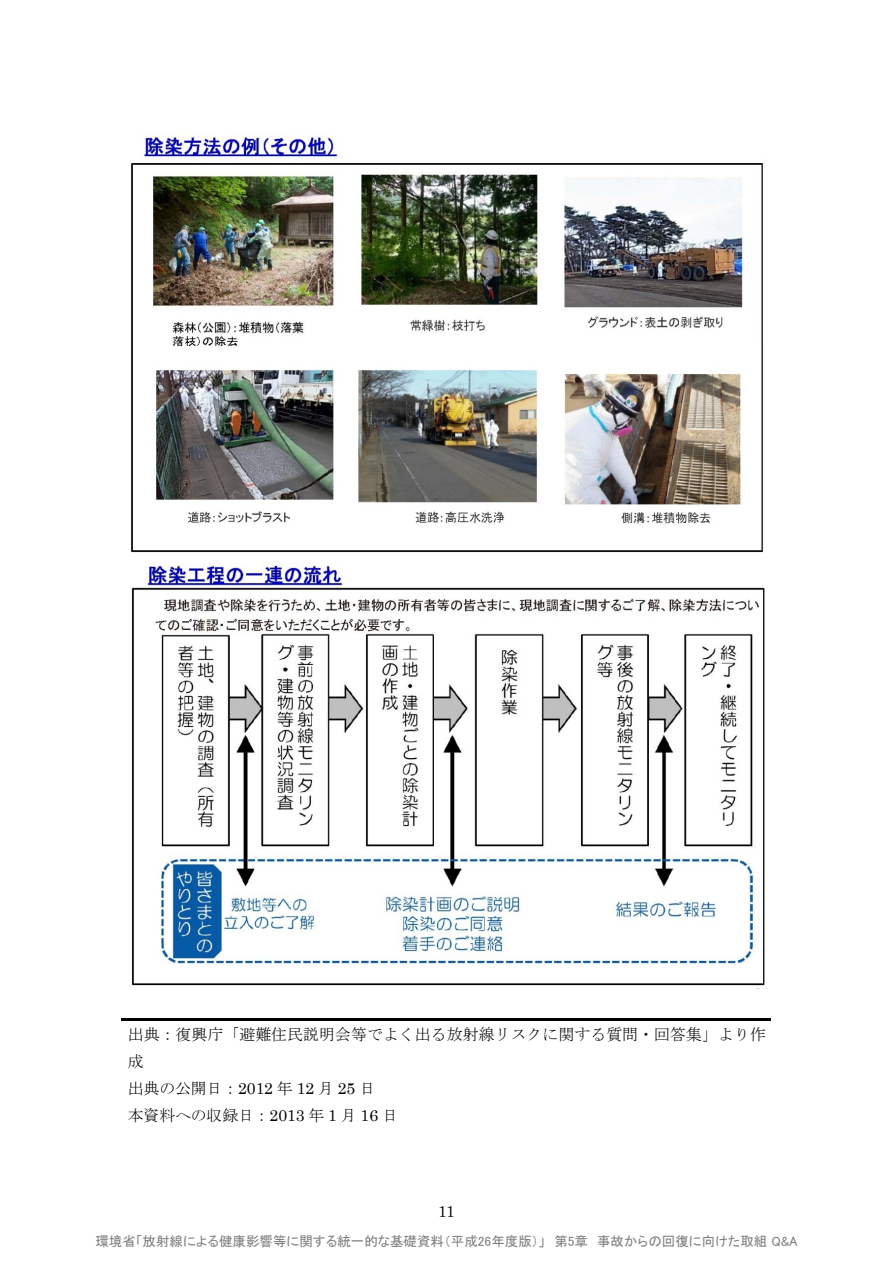
<style>
.page{position:relative;width:893px;height:1263px;background:#fff}
.page>*{position:absolute;margin:0;border:0;box-sizing:border-box;transform-origin:0 0}
.t1{font:15.9px/27px "MS Mincho";color:#000}
.t2{font:15.9px "Century";color:#000}
.t3{font:13.5px "MS P Gothic";color:#808080}
.s1{font-family:"Century"}
</style>
<div class="page">
<hr style="left:122px;top:1019px;width:649px;height:2px;background:#000">
<img style="left:131px;top:132px;width:633px;height:421px">
<img style="left:131px;top:562px;width:634px;height:424px">
<p class="t1" style="left:128px;top:1021px;width:640px">出典：復興庁「避難住民説明会等でよく出る放射線リスクに関する質問・回答集」より作成<br>出典の公開日：<span class="s1">2012</span> 年 <span class="s1">12</span> 月 <span class="s1">25</span> 日<br>本資料への収録日：<span class="s1">2013</span> 年 <span class="s1">1</span> 月 <span class="s1">16</span> 日</p>
<p class="t2" style="left:438px;top:1198px;width:18px">11</p>
<p class="t3" style="left:95px;top:1235px;width:704px">環境省「放射線による健康影響等に関する統一的な基礎資料（平成26年度版）」　第5章　事故からの回復に向けた取組 Q&amp;A</p>
</div>
